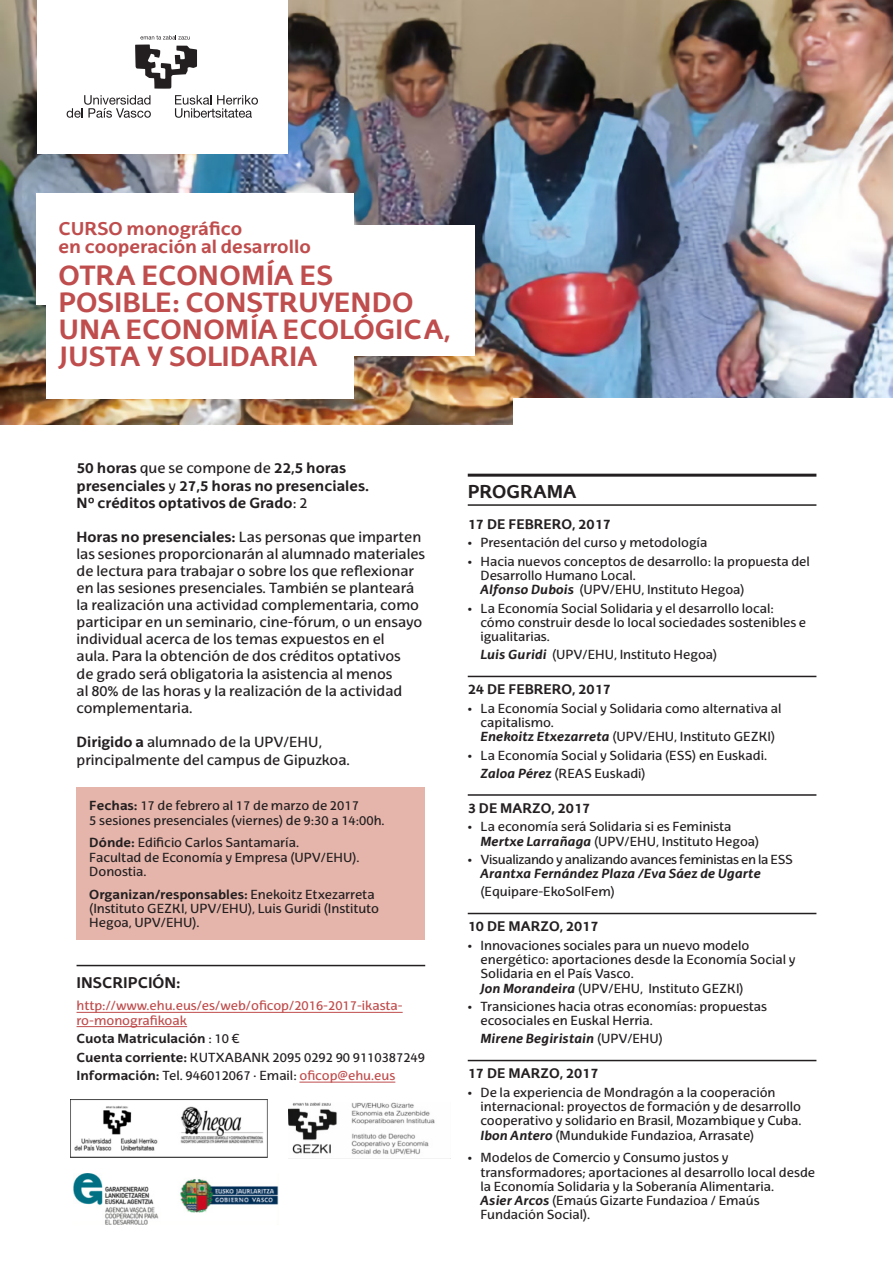
<style>
.page{position:relative;width:893px;height:1263px;background:#fff}
.page>*{position:absolute;margin:0;border:0;box-sizing:border-box;transform-origin:0 0}
.t1{font:700 27px/27px "EHU Sans";color:#c04d4d}
.t2{font:700 18px/18px "EHU Sans";color:#c04d4d}
.t3{font:700 18px "EHU Sans";color:#231f20}
.t4{font:700 15px "EHU Sans";color:#231f20}
.t5{font:14.25px/17.1px "EHU Sans";color:#231f20}
.t6{font:700 14.25px/17.1px "EHU Sans";color:#231f20}
.t7{font:700 13.5px "EHU Sans";color:#231f20}
.t8{font:12.75px/14.2px "EHU Sans";color:#231f20}
.t9{font:12.75px/14.2px "EHU Sans";letter-spacing:-.025em;color:#231f20}
.t10{font:12.75px/14.2px "EHU Sans";color:#c04d4d}
.t11{font:italic 700 12.75px "EHU Sans";color:#231f20}
.t12{font:700 12.75px "EHU Sans";color:#231f20}
.s1{font-weight:400}
.s2{font-weight:700}
.s3{color:#c04d4d}
.s4{font-weight:700;font-style:italic}
.s5{font-weight:400;font-style:normal}
</style>
<div class="page">
<hr style="left:77px;top:965px;width:348px;height:1px;background:#231f20">
<hr style="left:77px;top:1012px;width:326px;height:1px;background:#c04d4d">
<hr style="left:77px;top:1026px;width:110px;height:1px;background:#c04d4d">
<hr style="left:299px;top:1082px;width:96px;height:1px;background:#c04d4d">
<div style="left:77px;top:788px;width:348px;height:152px;background:#e5b5ab"></div>
<hr style="left:468px;top:474px;width:348px;height:3px;background:#231f20">
<hr style="left:468px;top:504px;width:348px;height:2px;background:#231f20">
<hr style="left:468px;top:676px;width:348px;height:1px;background:#231f20">
<hr style="left:468px;top:794px;width:348px;height:2px;background:#231f20">
<hr style="left:468px;top:913px;width:348px;height:1px;background:#231f20">
<hr style="left:468px;top:1060px;width:348px;height:1px;background:#231f20">
<img style="left:0;top:0;width:893px;height:425px">
<div style="left:47px;top:293px;width:307px;height:105px;background:#fff"></div>
<div style="left:37px;top:193px;width:317px;height:112px;background:#fff"></div>
<div style="left:339px;top:225px;width:136px;height:131px;background:#fff"></div>
<div style="left:513px;top:398px;width:380px;height:53px;background:#fff"></div>
<div style="left:37px;top:0;width:251px;height:153px;background:#fff"></div>
<svg style="left:67px;top:95px;width:84px;height:23px"></svg>
<svg style="left:175px;top:95px;width:83px;height:23px"></svg>
<svg style="left:135px;top:35px;width:62px;height:54px"></svg>
<img style="left:70px;top:1099px;width:198px;height:59px">
<img style="left:288px;top:1102px;width:163px;height:57px">
<img style="left:73px;top:1174px;width:206px;height:50px">
<p class="t2" style="left:58px;top:220px;width:254px">CURSO monográfico<br>en cooperación al desarrollo</p>
<p class="t1" style="left:58px;top:261px;width:393px">OTRA ECONOMÍA ES<br>POSIBLE: CONSTRUYENDO<br>UNA ECONOMÍA ECOLÓGICA,<br>JUSTA Y SOLIDARIA</p>
<p class="t6" style="left:77px;top:459px;width:294px">50 horas <span class="s1">que se compone de</span> 22,5 horas presenciales <span class="s1">y</span> 27,5 horas no presenciales.</p>
<p class="t6" style="left:77px;top:494px;width:233px">Nº créditos optativos de Grado<span class="s1">: 2</span></p>
<p class="t5" style="left:77px;top:528px;width:350px"><span class="s2">Horas no presenciales:</span> Las personas que imparten las sesiones proporcionarán al alumnado materiales de lectura para trabajar o sobre los que reflexionar en las sesiones presenciales. También se planteará la realización una actividad complementaria, como participar en un seminario, cine-fórum, o un ensayo individual acerca de los temas expuestos en el<br>aula. Para la obtención de dos créditos optativos<br>de grado será obligatoria la asistencia al menos<br>al 80% de las horas y la realización de la actividad complementaria.</p>
<p class="t5" style="left:77px;top:733px;width:275px;line-height:18px"><span class="s2">Dirigido a</span> alumnado de la UPV/EHU, principalmente del campus de Gipuzkoa.</p>
<p class="t8" style="left:89px;top:798px;width:297px"><span class="s2">Fechas:</span> 17 de febrero al 17 de marzo de 2017<br>5 sesiones presenciales (viernes) de 9:30 a 14:00h.</p>
<p class="t8" style="left:89px;top:835px;width:272px"><span class="s2">Dónde:</span> Edificio Carlos Santamaría.<br>Facultad de Economía y Empresa (UPV/EHU).<br>Donostia.</p>
<p class="t8" style="left:89px;top:887px;width:291px"><span class="s2">Organizan/responsables:</span> Enekoitz Etxezarreta (Instituto GEZKI, UPV/EHU), Luis Guridi (Instituto<br>Hegoa, UPV/EHU).</p>
<p class="t4" style="left:77px;top:973px;width:106px">INSCRIPCIÓN:</p>
<p class="t10" style="left:77px;top:998px;width:328px">http://www.ehu.eus/es/web/oficop/2016-2017-ikasta&shy;ro-monografikoak</p>
<p class="t12" style="left:77px;top:1030px;width:164px">Cuota Matriculación <span class="s1">: 10 €</span></p>
<p class="t8" style="left:77px;top:1050px;width:350px"><span class="s2">Cuenta corriente:</span> KUTXABANK 2095 0292 90 9110387249</p>
<p class="t8" style="left:77px;top:1068px;width:320px"><span class="s2">Información:</span> Tel. 946012067 · Email: <span class="s3">oficop@ehu.eus</span></p>
<p class="t3" style="left:468px;top:480px;width:110px">PROGRAMA</p>
<p class="t7" style="left:468px;top:515px;width:145px">17 DE FEBRERO, 2017</p>
<p class="t8" style="left:468px;top:535px;width:241px">• Presentación del curso y metodología</p>
<p class="t8" style="left:480px;top:554px;width:331px;text-indent:-13px">• Hacia nuevos conceptos de desarrollo: la propuesta del<br>Desarrollo Humano Local.<br><span class="s4">Alfonso Dubois</span> (UPV/EHU, Instituto Hegoa)</p>
<p class="t8" style="left:480px;top:601px;width:327px;text-indent:-13px">• La Economía Social Solidaria y el desarrollo local: cómo construir desde lo local sociedades sostenibles e igualitarias.</p>
<p class="t8" style="left:480px;top:647px;width:238px"><span class="s4">Luis Guridi</span> (UPV/EHU, Instituto Hegoa)</p>
<p class="t7" style="left:468px;top:681px;width:145px">24 DE FEBRERO, 2017</p>
<p class="t8" style="left:480px;top:701px;width:302px;text-indent:-13px">• La Economía Social y Solidaria como alternativa al capitalismo.<br><span class="s4">Enekoitz Etxezarreta</span> (UPV/EHU, Instituto GEZKI)</p>
<p class="t8" style="left:480px;top:746px;width:288px;line-height:18px;text-indent:-13px">• La Economía Social y Solidaria (ESS) en Euskadi.<br><span class="s4">Zaloa Pérez</span> (REAS Euskadi)</p>
<p class="t7" style="left:468px;top:799px;width:124px">3 DE MARZO, 2017</p>
<p class="t8" style="left:480px;top:819px;width:280px;text-indent:-13px">• La economía será Solidaria si es Feminista<br><span class="s4">Mertxe Larrañaga</span> (UPV/EHU, Instituto Hegoa)</p>
<p class="t9" style="left:480px;top:852px;width:314px;text-indent:-13px">• Visualizando y analizando avances feministas en la ESS<br><span class="s4">Arantxa Fernández Plaza /Eva Sáez de Ugarte</span></p>
<p class="t8" style="left:480px;top:884px;width:136px">(Equipare-EkoSolFem)</p>
<p class="t7" style="left:468px;top:918px;width:132px">10 DE MARZO, 2017</p>
<p class="t8" style="left:480px;top:938px;width:316px;text-indent:-13px">• Innovaciones sociales para un nuevo modelo energético: aportaciones desde la Economía Social y Solidaria en el País Vasco.<br><span class="s4">Jon Morandeira</span> (UPV/EHU, Instituto GEZKI)</p>
<p class="t8" style="left:480px;top:999px;width:288px;text-indent:-13px">• Transiciones hacia otras economías: propuestas ecosociales en Euskal Herria.</p>
<p class="t11" style="left:480px;top:1031px;width:184px">Mirene Begiristain <span class="s5">(UPV/EHU)</span></p>
<p class="t7" style="left:468px;top:1065px;width:132px">17 DE MARZO, 2017</p>
<p class="t8" style="left:480px;top:1085px;width:322px;text-indent:-13px">• De la experiencia de Mondragón a la cooperación internacional: proyectos de formación y de desarrollo cooperativo y solidario en Brasil, Mozambique y Cuba.<br><span class="s4">Ibon Antero</span> (Mundukide Fundazioa, Arrasate)</p>
<p class="t8" style="left:480px;top:1150px;width:336px;text-indent:-13px">• Modelos de Comercio y Consumo justos y transformadores; aportaciones al desarrollo local desde la Economía Solidaria y la Soberanía Alimentaria.<br><span class="s4">Asier Arcos</span> (Emaús Gizarte Fundazioa / Emaús Fundación Social).</p>
</div>
